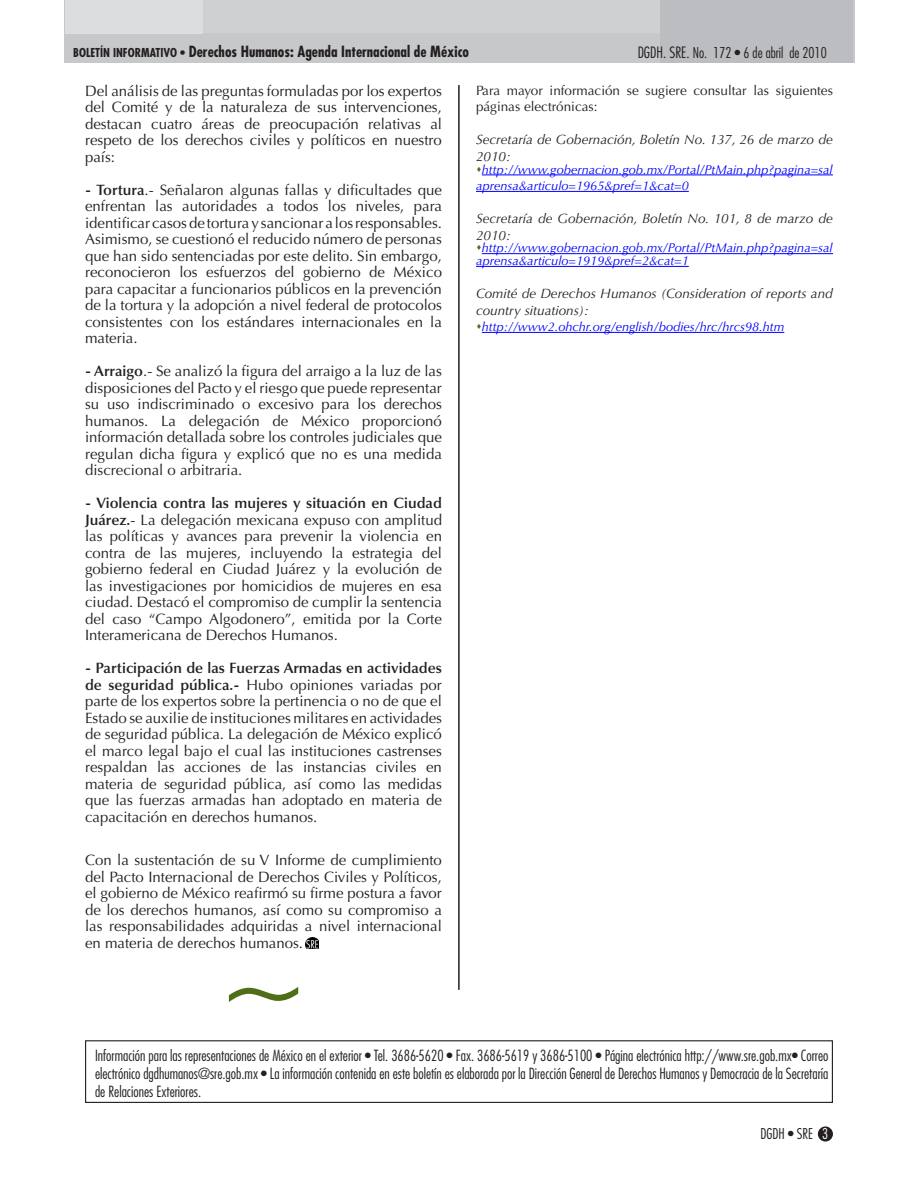
<style>
.page{position:relative;width:918px;height:1188px;background:#fff}
.page>*{position:absolute;margin:0;border:0;box-sizing:border-box;transform-origin:0 0}
.t1{font:105px "Viner Hand ITC";color:#4e6e17}
.t2{font:15px/16.5px "Optima";color:#231f20;text-align:justify}
.t3{font:300 condensed 15px/18px "Futura";color:#231f20;text-align:justify}
.t4{font:700 condensed 15px "Futura";color:#231f20}
.t5{font:300 condensed 14.55px "Futura";color:#231f20}
.t6{font:italic 13.5px/16.5px "Optima";color:#231f20}
.t7{font:13.5px/16.5px "Optima";color:#231f20}
.t8{font:italic 12.75px/16.5px "Optima";color:#00f}
.s1{font-size:12px}
.s2{font-size:15.3px}
.s3{font-weight:600}
.s4{color:#4e6e17}
.s5{color:#fff}
</style>
<div class="page">
<div style="left:818px;top:1126px;width:15px;height:16px;background:#231f20;border-radius:50%"></div>
<div style="left:65px;top:0;width:790px;height:63px;background:#c7c8ca"></div>
<div style="left:66px;top:0;width:787px;height:33px;background:#cfd0d2"></div>
<div style="left:661px;top:0;width:192px;height:63px;background:#bcbdc0"></div>
<div style="left:66px;top:0;width:137px;height:33px;background:#dcdddf"></div>
<hr style="left:458px;top:85px;width:2px;height:905px;background:#231f20">
<hr style="left:482px;top:175px;width:351px;height:1px;background:#00f">
<hr style="left:476px;top:191px;width:213px;height:1px;background:#00f">
<hr style="left:482px;top:253px;width:351px;height:1px;background:#00f">
<hr style="left:476px;top:266px;width:213px;height:1px;background:#00f">
<hr style="left:482px;top:332px;width:302px;height:1px;background:#00f">
<div style="left:85px;top:1040px;width:748px;height:63px;border:1px solid #231f20"></div>
<svg style="left:306px;top:938px;width:12px;height:11px"></svg>
<p class="t4" style="left:73px;top:42px;width:397px"><span class="s1">BOLETÍN INFORMATIVO •</span> Derechos Humanos: Agenda Internacional de México</p>
<p class="t5" style="left:638px;top:44px;width:191px"><span class="s2">DGDH. SRE.</span> No. 172 • 6 de abril de 2010</p>
<p class="t2" style="left:85px;top:83px;width:358px">Del análisis de las preguntas formuladas por los expertos del Comité y de la naturaleza de sus intervenciones, destacan cuatro áreas de preocupación relativas al respeto de los derechos civiles y políticos en nuestro país:</p>
<p class="t2" style="left:85px;top:182px;width:358px"><span class="s3">- Tortura</span>.- Señalaron algunas fallas y dificultades que enfrentan las autoridades a todos los niveles, para identificar casos de tortura y sancionar a los responsables.<br>Asimismo, se cuestionó el reducido número de personas que han sido sentenciadas por este delito. Sin embargo, reconocieron los esfuerzos del gobierno de México para capacitar a funcionarios públicos en la prevención de la tortura y la adopción a nivel federal de protocolos consistentes con los estándares internacionales en la materia.</p>
<p class="t2" style="left:85px;top:363px;width:358px"><span class="s3">- Arraigo</span>.- Se analizó la figura del arraigo a la luz de las disposiciones del Pacto y el riesgo que puede representar su uso indiscriminado o excesivo para los derechos humanos. La delegación de México proporcionó información detallada sobre los controles judiciales que regulan dicha figura y explicó que no es una medida discrecional o arbitraria.</p>
<p class="t2" style="left:85px;top:495px;width:358px"><span class="s3">- Violencia contra las mujeres y situación en Ciudad Juárez.</span>- La delegación mexicana expuso con amplitud las políticas y avances para prevenir la violencia en contra de las mujeres, incluyendo la estrategia del gobierno federal en Ciudad Juárez y la evolución de las investigaciones por homicidios de mujeres en esa ciudad. Destacó el compromiso de cumplir la sentencia del caso “Campo Algodonero”, emitida por la Corte Interamericana de Derechos Humanos.</p>
<p class="t2" style="left:85px;top:660px;width:358px"><span class="s3">- Participación de las Fuerzas Armadas en actividades de seguridad pública.-</span> Hubo opiniones variadas por parte de los expertos sobre la pertinencia o no de que el Estado se auxilie de instituciones militares en actividades de seguridad pública. La delegación de México explicó el marco legal bajo el cual las instituciones castrenses respaldan las acciones de las instancias civiles en materia de seguridad pública, así como las medidas que las fuerzas armadas han adoptado en materia de capacitación en derechos humanos.</p>
<p class="t2" style="left:85px;top:852px;width:358px">Con la sustentación de su V Informe de cumplimiento del Pacto Internacional de Derechos Civiles y Políticos, el gobierno de México reafirmó su firme postura a favor de los derechos humanos, así como su compromiso a las responsabilidades adquiridas a nivel internacional en materia de derechos humanos.</p>
<p class="t1" style="left:220px;top:928px;width:89px">~</p>
<p class="t7" style="left:476px;top:82px;width:358px">Para mayor información se sugiere consultar las siguientes páginas electrónicas:</p>
<p class="t6" style="left:476px;top:132px;width:358px">Secretaría de Gobernación, Boletín No. 137, 26 de marzo de<br>2010:</p>
<p class="t8" style="left:476px;top:161px;width:358px"><span class="s4">▲</span>http://www.gobernacion.gob.mx/Portal/PtMain.php?pagina=sal aprensa&amp;articulo=1965&amp;pref=1&amp;cat=0</p>
<p class="t6" style="left:476px;top:210px;width:358px">Secretaría de Gobernación, Boletín No. 101, 8 de marzo de<br>2010:</p>
<p class="t8" style="left:476px;top:242px;width:358px;line-height:12.8px"><span class="s4">▲</span>http://www.gobernacion.gob.mx/Portal/PtMain.php?pagina=sal aprensa&amp;articulo=1919&amp;pref=2&amp;cat=1</p>
<p class="t6" style="left:476px;top:285px;width:358px">Comité de Derechos Humanos (Consideration of reports and country situations):</p>
<p class="t8" style="left:476px;top:319px;width:310px"><span class="s4">▲</span>http://www2.ohchr.org/english/bodies/hrc/hrcs98.htm</p>
<p class="t3" style="left:95px;top:1047px;width:735px">Información para las representaciones de México en el exterior • Tel. 3686-5620 • Fax. 3686-5619 y 3686-5100 • Página electrónica http://www.sre.gob.mx• Correo electrónico dgdhumanos@sre.gob.mx • La información contenida en este boletín es elaborada por la Dirección General de Derechos Humanos y Democracia de la Secretaría de Relaciones Exteriores.</p>
<p class="t5" style="left:761px;top:1125px;width:69px">DGDH • SRE <span class="s5">3</span></p>
</div>
